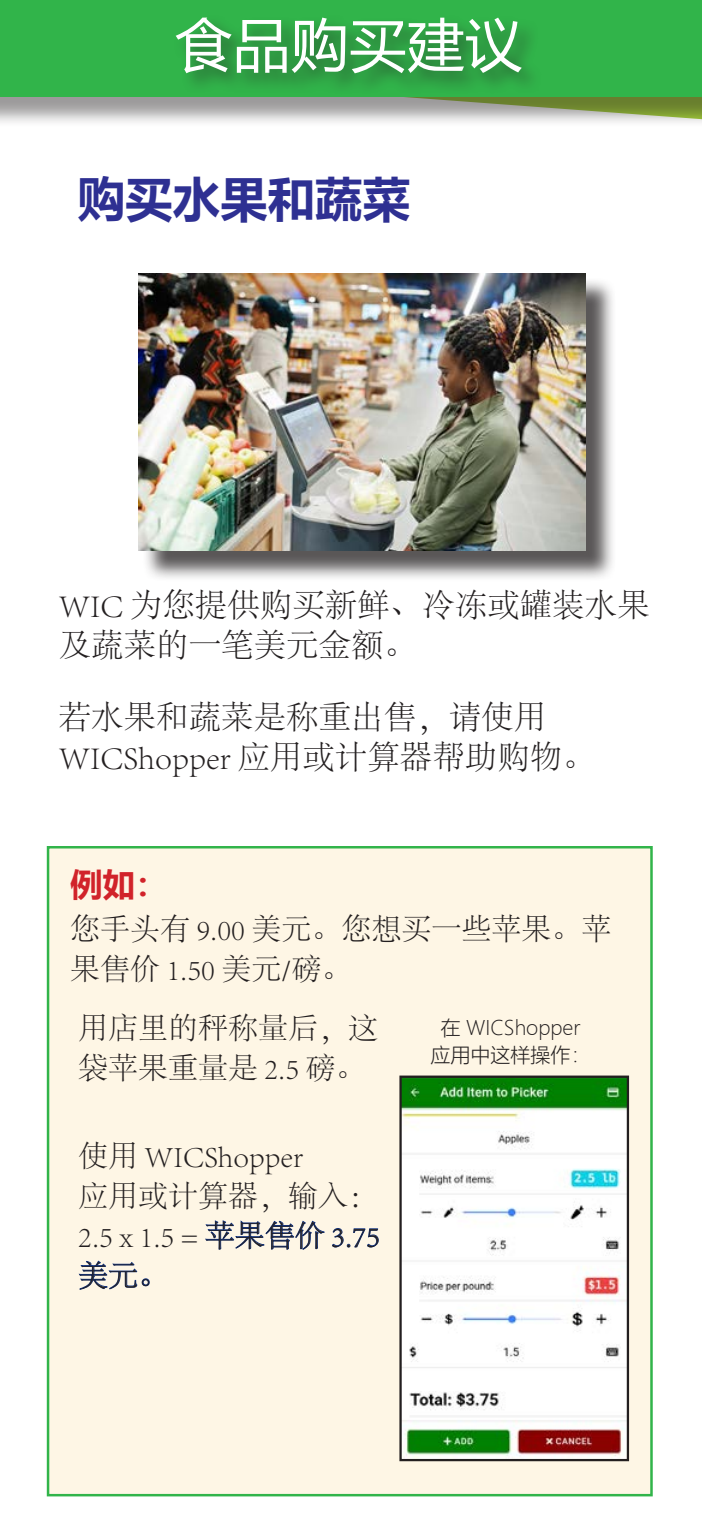
<style>
.page{position:relative;width:702px;height:1530px;background:#fff}
.page>*{position:absolute;margin:0;border:0;box-sizing:border-box;transform-origin:0 0}
.cereal_juice_brand{font:57.5px "Microsoft Ya Hei";letter-spacing:.01em;color:#fff}
.cereal_juice_brand-2{font:700 47.5px "Microsoft Ya Hei";color:#2e3092}
.cereal_juice_brand-3{font:300 32.5px/40px "Adobe Song Std";color:#231f20}
.cereal_juice_brand-4{font:700 32.5px "Microsoft Ya Hei";color:#d1232a}
.cereal_juice_brand-5{font:300 30px/40px "Adobe Song Std";color:#231f20}
.cereal_juice_brand-6{font:300 20px/27.5px "Microsoft Ya Hei";color:#231f20;text-align:center}
.s1{color:#133481}
</style>
<div class="page">
<div style="left:142px;top:277px;width:474px;height:305px;background:#231f20;opacity:.75"></div>
<img style="left:138px;top:273px;width:448px;height:278px">
<div style="left:0;top:0;width:702px;height:128px;background:#231f20;opacity:.45"></div>
<div style="left:0;top:0;width:702px;height:97px;background:#31b44a"></div>
<div style="left:47px;top:846px;width:606px;height:650px;background:#fef6e5;border:2px solid #31b44a"></div>
<img style="left:402px;top:1079px;width:224px;height:379px">
<div style="left:399px;top:1076px;width:230px;height:385px;border:2px solid #231f20"></div>
<div style="left:173px;top:14px;width:370px;height:81px;background:#231f20;opacity:.53"></div>
<p class="cereal_juice_brand" style="left:175px;top:6px;width:349px">食品购买建议</p>
<p class="cereal_juice_brand-2" style="left:78px;top:166px;width:334px">购买水果和蔬菜</p>
<p class="cereal_juice_brand-3" style="left:59px;top:586px;width:593px">WIC 为您提供购买新鲜、冷冻或罐装水果及蔬菜的一笔美元金额。</p>
<p class="cereal_juice_brand-3" style="left:59px;top:699px;width:538px">若水果和蔬菜是称重出售，请使用<br>WICShopper 应用或计算器帮助购物。</p>
<p class="cereal_juice_brand-4" style="left:70px;top:862px;width:99px">例如：</p>
<p class="cereal_juice_brand-5" style="left:70px;top:910px;width:543px">您手头有 9.00 美元。您想买一些苹果。苹果售价 1.50 美元/磅。</p>
<p class="cereal_juice_brand-6" style="left:430px;top:1013px;width:161px">在 WICShopper应用中这样操作：</p>
<p class="cereal_juice_brand-5" style="left:78px;top:1010px;width:302px">用店里的秤称量后，这袋苹果重量是 2.5 磅。</p>
<p class="cereal_juice_brand-5" style="left:78px;top:1137px;width:303px">使用 WICShopper<br>应用或计算器，输入：<br>2.5 x 1.5 = <span class="s1">苹果售价 3.75美元。</span></p>
</div>
